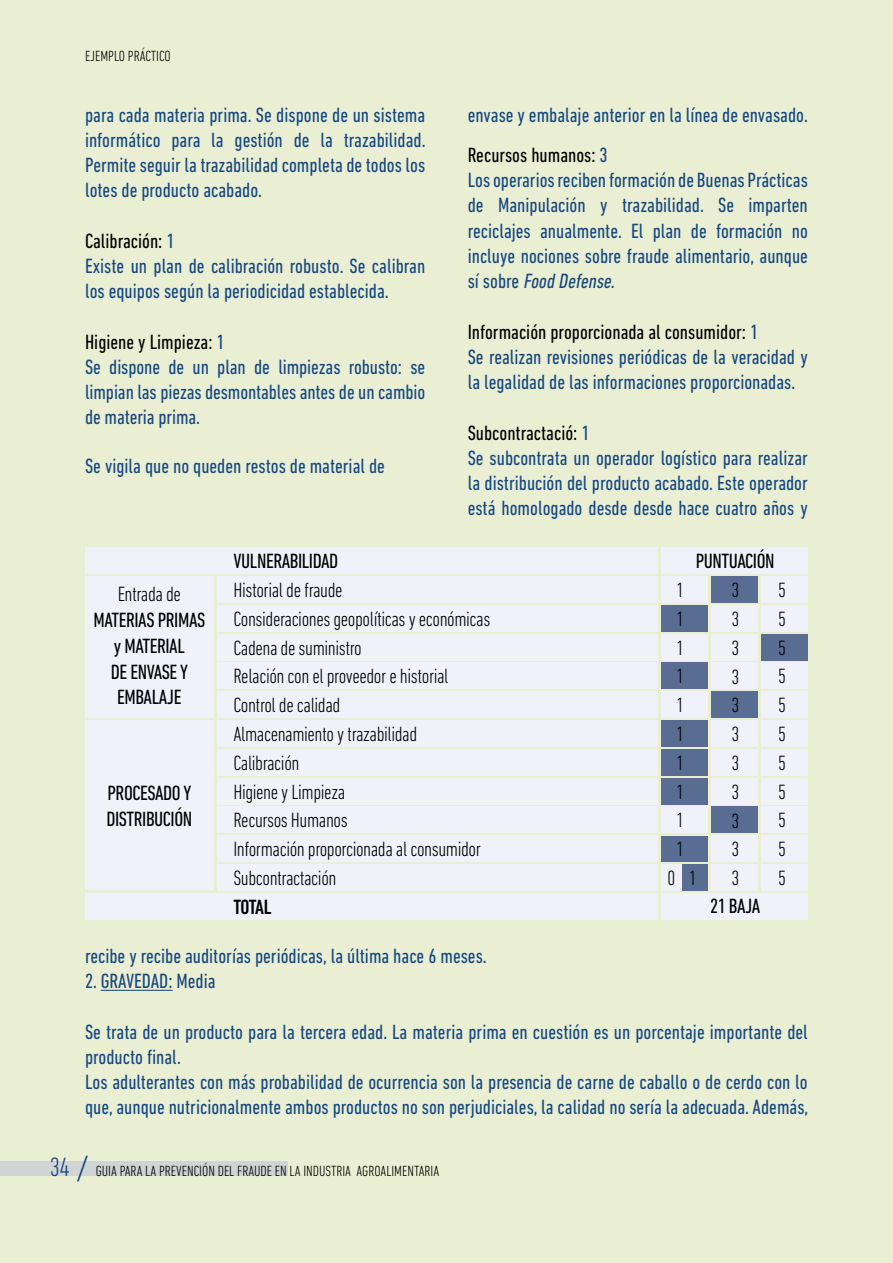
<style>
.page{position:relative;width:893px;height:1263px;background:#eaeed2}
.page>*{position:absolute;margin:0;border:0;box-sizing:border-box;transform-origin:0 0}
.t1{font:condensed 21px/25.2px "DIN Next LT Pro";color:#164882}
.t2{font:300 condensed 21px/28.8px "DIN Next LT Pro";letter-spacing:-.02em;color:#000;text-align:justify}
.t3{font:condensed 21px/25.8px "DIN Next LT Pro";letter-spacing:-.02em;color:#000;text-align:center}
.t4{font:500 condensed 21px "DIN Next LT Pro";letter-spacing:-.04em;color:#000}
.t5{font:300 condensed 15px "DIN Next LT Pro";color:#000}
.s1{color:#000}
.s2{font-style:italic}
.s3{font-size:27px;color:#164882}
.s4{font-family:"Georgia";font-weight:400;font-stretch:normal;font-size:27px;color:#164882}
</style>
<div class="page">
<div style="left:661px;top:864px;width:47px;height:27px;background:#f0f1f9"></div>
<div style="left:661px;top:547px;width:147px;height:27px;background:#f0f1f9"></div>
<div style="left:661px;top:576px;width:47px;height:27px;background:#f0f1f9"></div>
<div style="left:661px;top:605px;width:47px;height:27px;background:#596c92"></div>
<div style="left:661px;top:634px;width:47px;height:26px;background:#f0f1f9"></div>
<div style="left:661px;top:663px;width:47px;height:26px;background:#596c92"></div>
<div style="left:661px;top:691px;width:47px;height:27px;background:#f0f1f9"></div>
<div style="left:661px;top:720px;width:47px;height:27px;background:#596c92"></div>
<div style="left:661px;top:749px;width:47px;height:26px;background:#596c92"></div>
<div style="left:661px;top:778px;width:47px;height:26px;background:#596c92"></div>
<div style="left:661px;top:807px;width:47px;height:26px;background:#f0f1f9"></div>
<div style="left:661px;top:836px;width:47px;height:26px;background:#596c92"></div>
<div style="left:682px;top:864px;width:26px;height:27px;background:#596c92"></div>
<div style="left:85px;top:576px;width:129px;height:142px;background:#f0f1f9"></div>
<div style="left:85px;top:720px;width:129px;height:170px;background:#f0f1f9"></div>
<div style="left:85px;top:893px;width:572px;height:26px;background:#f0f1f9"></div>
<div style="left:85px;top:547px;width:572px;height:27px;background:#f0f1f9"></div>
<div style="left:217px;top:576px;width:440px;height:27px;background:#f0f1f9"></div>
<div style="left:217px;top:605px;width:440px;height:27px;background:#f0f1f9"></div>
<div style="left:217px;top:634px;width:440px;height:26px;background:#f0f1f9"></div>
<div style="left:217px;top:663px;width:440px;height:26px;background:#f0f1f9"></div>
<div style="left:217px;top:691px;width:440px;height:27px;background:#f0f1f9"></div>
<div style="left:217px;top:720px;width:440px;height:27px;background:#f0f1f9"></div>
<div style="left:217px;top:749px;width:440px;height:26px;background:#f0f1f9"></div>
<div style="left:217px;top:778px;width:440px;height:26px;background:#f0f1f9"></div>
<div style="left:217px;top:807px;width:440px;height:26px;background:#f0f1f9"></div>
<div style="left:217px;top:835px;width:440px;height:27px;background:#f0f1f9"></div>
<div style="left:217px;top:864px;width:440px;height:27px;background:#f0f1f9"></div>
<div style="left:661px;top:893px;width:147px;height:26px;background:#f0f1f9"></div>
<div style="left:711px;top:576px;width:47px;height:27px;background:#596c92"></div>
<div style="left:711px;top:605px;width:47px;height:27px;background:#f0f1f9"></div>
<div style="left:711px;top:634px;width:47px;height:26px;background:#f0f1f9"></div>
<div style="left:711px;top:663px;width:47px;height:26px;background:#f0f1f9"></div>
<div style="left:711px;top:691px;width:47px;height:27px;background:#596c92"></div>
<div style="left:711px;top:720px;width:47px;height:27px;background:#f0f1f9"></div>
<div style="left:711px;top:749px;width:47px;height:26px;background:#f0f1f9"></div>
<div style="left:711px;top:778px;width:47px;height:26px;background:#f0f1f9"></div>
<div style="left:711px;top:807px;width:47px;height:26px;background:#596c92"></div>
<div style="left:711px;top:835px;width:47px;height:27px;background:#f0f1f9"></div>
<div style="left:711px;top:864px;width:47px;height:27px;background:#f0f1f9"></div>
<div style="left:761px;top:576px;width:47px;height:27px;background:#f0f1f9"></div>
<div style="left:761px;top:605px;width:47px;height:27px;background:#f0f1f9"></div>
<div style="left:761px;top:634px;width:47px;height:26px;background:#596c92"></div>
<div style="left:761px;top:663px;width:47px;height:26px;background:#f0f1f9"></div>
<div style="left:761px;top:691px;width:47px;height:27px;background:#f0f1f9"></div>
<div style="left:761px;top:720px;width:47px;height:27px;background:#f0f1f9"></div>
<div style="left:761px;top:749px;width:47px;height:26px;background:#f0f1f9"></div>
<div style="left:761px;top:778px;width:47px;height:26px;background:#f0f1f9"></div>
<div style="left:761px;top:807px;width:47px;height:26px;background:#f0f1f9"></div>
<div style="left:761px;top:835px;width:47px;height:27px;background:#f0f1f9"></div>
<div style="left:761px;top:864px;width:47px;height:27px;background:#f0f1f9"></div>
<hr style="left:101px;top:990px;width:72px;height:1px;background:#164882">
<div style="left:0;top:1161px;width:287px;height:15px;background:#d1d3d4"></div>
<p class="t5" style="left:85px;top:47px;width:87px">EJEMPLO PRÁCTICO</p>
<p class="t1" style="left:85px;top:102px;width:342px;text-align:justify">para cada materia prima. Se dispone de un sistema informático para la gestión de la trazabilidad.<br>Permite seguir la trazabilidad completa de todos los lotes de producto acabado.</p>
<p class="t1" style="left:85px;top:228px;width:342px"><span class="s1">Calibración:</span> 1<br>Existe un plan de calibración robusto. Se calibran los equipos según la periodicidad establecida.</p>
<p class="t1" style="left:85px;top:329px;width:342px"><span class="s1">Higiene y Limpieza:</span> 1<br>Se dispone de un plan de limpiezas robusto: se limpian las piezas desmontables antes de un cambio de materia prima.</p>
<p class="t1" style="left:85px;top:453px;width:301px">Se vigila que no queden restos de material de</p>
<p class="t1" style="left:468px;top:94px;width:342px;line-height:40.2px">envase y embalaje anterior en la línea de envasado.<br><span class="s1">Recursos humanos:</span> 3</p>
<p class="t1" style="left:468px;top:167px;width:342px;text-align:justify">Los operarios reciben formación de Buenas Prácticas de Manipulación y trazabilidad. Se imparten reciclajes anualmente. El plan de formación no incluye nociones sobre fraude alimentario, aunque s í s o b r e <span class="s2">Food Defense</span>.</p>
<p class="t1" style="left:468px;top:319px;width:342px"><span class="s1">Información proporcionada al consumidor:</span> 1<br>Se realizan revisiones periódicas de la veracidad y la legalidad de las informaciones proporcionadas.</p>
<p class="t1" style="left:468px;top:420px;width:342px"><span class="s1">Subcontractació:</span> 1<br>Se subcontrata un operador logístico para realizar la distribución del producto acabado. Este operador está homologado desde desde hace cuatro años y</p>
<p class="t2" style="left:118px;top:579px;width:65px">Entrada de</p>
<p class="t3" style="left:93px;top:607px;width:113px">MATERIAS PRIMAS y MATERIAL<br>DE ENVASE Y<br>EMBALAJE</p>
<p class="t3" style="left:106px;top:780px;width:87px;text-align:left">PROCESADO Y<br>DISTRIBUCIÓN</p>
<p class="t3" style="left:233px;top:548px;width:106px">VULNERABILIDAD</p>
<p class="t2" style="left:233px;top:575px;width:258px;text-align:left">Historial de fraude<br>Consideraciones geopolíticas y económicas<br>Cadena de suministro<br>Relación con el proveedor e historial<br>Control de calidad<br>Almacenamiento y trazabilidad<br>Calibración<br>Higiene y Limpieza<br>Recursos Humanos<br>Información proporcionada al consumidor<br>Subcontractación</p>
<p class="t4" style="left:233px;top:895px;width:40px">TOTAL</p>
<p class="t3" style="left:696px;top:548px;width:80px">PUNTUACIÓN</p>
<p class="t2" style="left:668px;top:575px;width:30px;text-align:center">1<br>1<br>1<br>1<br>1<br>1<br>1<br>1<br>1<br>1<br>0 1</p>
<p class="t2" style="left:731px;top:575px;width:9px">3<br>3<br>3<br>3<br>3<br>3<br>3<br>3<br>3<br>3<br>3</p>
<p class="t2" style="left:778px;top:575px;width:9px">5<br>5<br>5<br>5<br>5<br>5<br>5<br>5<br>5<br>5<br>5</p>
<p class="t3" style="left:710px;top:893px;width:52px">21 BAJA</p>
<p class="t1" style="left:85px;top:943px;width:403px">recibe y recibe auditorías periódicas, la última hace 6 meses.</p>
<p class="t1" style="left:85px;top:968px;width:132px">2. GRAVEDAD: Media</p>
<p class="t1" style="left:85px;top:1019px;width:725px">Se trata de un producto para la tercera edad. La materia prima en cuestión es un porcentaje importante del producto final.<br>Los adulterantes con más probabilidad de ocurrencia son la presencia de carne de caballo o de cerdo con lo que, aunque nutricionalmente ambos productos no son perjudiciales, la calidad no sería la adecuada. Además,</p>
<p class="t5" style="left:50px;top:1162px;width:391px"><span class="s3">34</span> <span class="s4">/</span> GUIA PARA LA PREVENCIÓN DEL FRAUDE EN LA INDUSTRIA AGROALIMENTARIA</p>
</div>
